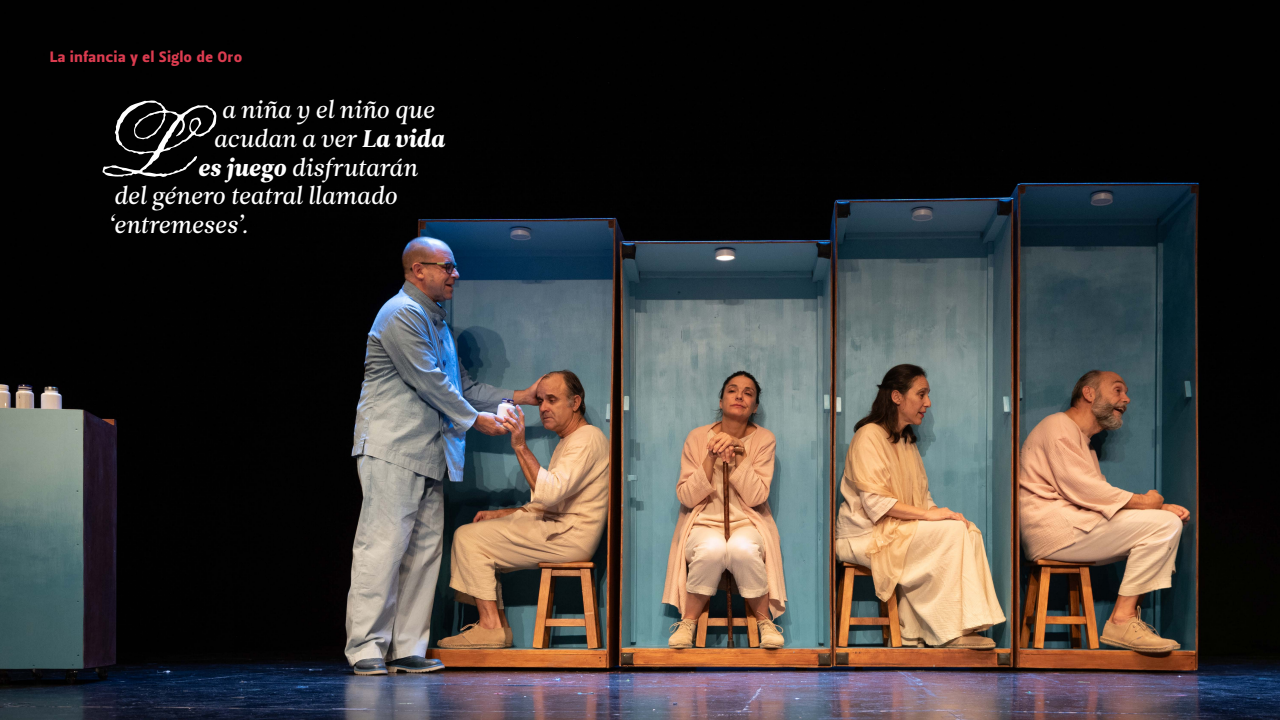
<style>
.page{position:relative;width:1280px;height:720px;background:#fff}
.page>*{position:absolute;margin:0;border:0;box-sizing:border-box;transform-origin:0 0}
.Cursivas_grandes{font:102.9px "Anglia Olde Enhancements";color:#fff}
.Cursivas_grandes-2{font:24px "Leitura News Italic 2";letter-spacing:-.01em;color:#fff}
.t1{font:15px "Leitura Sans Grot 4";letter-spacing:.05em;color:#dc3c50}
.s1{font-family:"Leitura News Italic 4"}
</style>
<div class="page">
<img style="left:0;top:0;width:1280px;height:720px">
<p class="t1" style="left:50px;top:48px;width:193px">La infancia y el Siglo de Oro</p>
<p class="Cursivas_grandes" style="left:102px;top:77px;width:88px">L</p>
<p class="Cursivas_grandes-2" style="left:221px;top:96px;width:215px">a niña y el niño que</p>
<p class="Cursivas_grandes-2" style="left:213px;top:124px;width:233px">acudan a ver <span class="s1">La vida</span></p>
<p class="Cursivas_grandes-2" style="left:197px;top:153px;width:221px"><span class="s1">es juego</span> disfrutarán</p>
<p class="Cursivas_grandes-2" style="left:114px;top:182px;width:285px">del género teatral llamado</p>
<p class="Cursivas_grandes-2" style="left:107px;top:211px;width:143px">‘entremeses’.</p>
</div>
